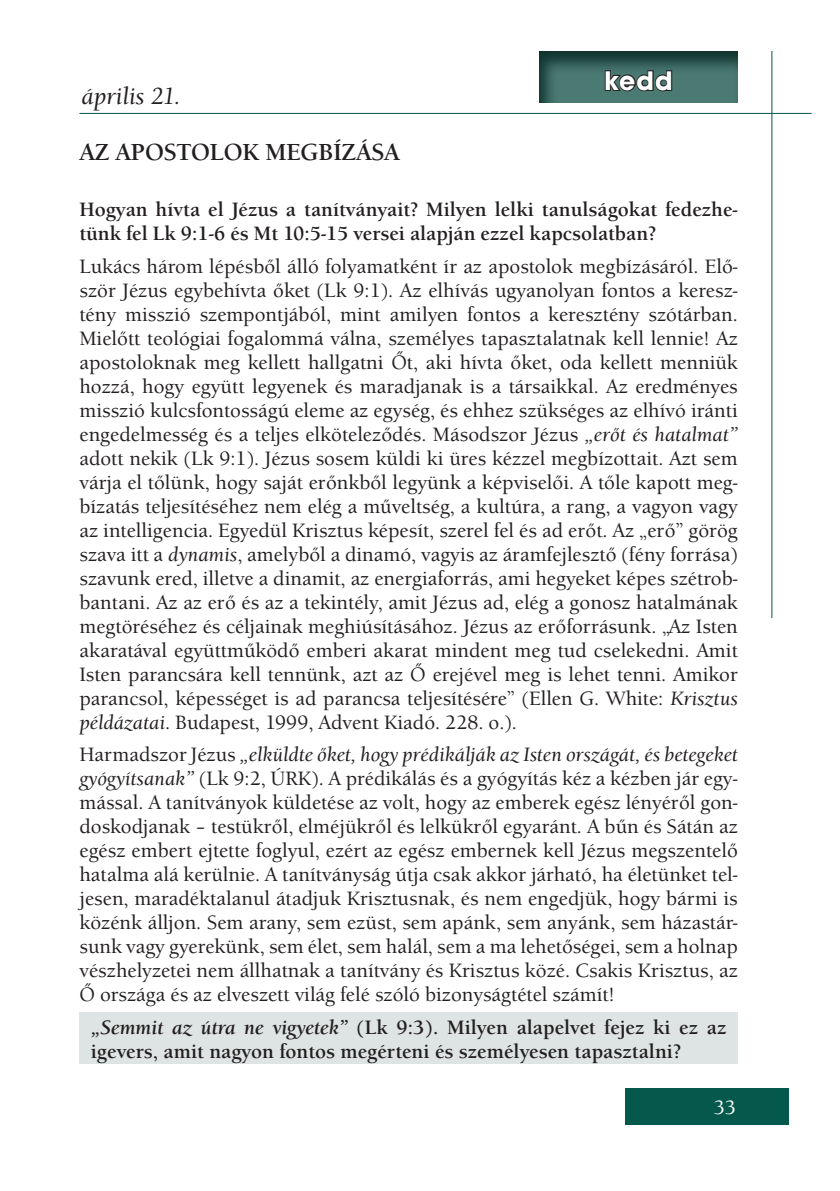
<style>
.page{position:relative;width:840px;height:1191px;background:#fff}
.page>*{position:absolute;margin:0;border:0;box-sizing:border-box;transform-origin:0 0}
.t1{font:700 28px "Avant Gar Got Itc TEE";color:#fff}
.t2{font:700 24px "Berkeley Old Sty Itc TEE";color:#231f20}
.t3{font:italic 500 24px "Berkeley Old Sty Itc TEE";color:#231f20}
.t4{font:500 20px/24px "Berkeley Old Sty Itc TEE";color:#231f20;text-align:justify}
.t5{font:700 20px/24px "Berkeley Old Sty Itc TEE";color:#231f20}
.t6{font:500 20px "Berkeley Old Sty Itc TEE";color:#fff}
.s1{font-style:italic}
</style>
<div class="page">
<div style="left:624px;top:1089px;width:164px;height:36px;background:#05584c"></div>
<hr style="left:79px;top:113px;width:732px;height:1px;background:#05584c">
<hr style="left:771px;top:51px;width:1px;height:567px;background:#05584c">
<div style="left:79px;top:1012px;width:658px;height:51px;background:#dee4e3"></div>
<svg style="left:539px;top:51px;width:199px;height:52px;background:#38645d"></svg>
<svg style="left:603px;top:69px;width:69px;height:24px;background:#39534f"></svg>
<p class="t3" style="left:81px;top:82px;width:100px">április 21.</p>
<p class="t2" style="left:79px;top:138px;width:321px">AZ APOSTOLOK MEGBÍZÁSA</p>
<h1 class="t1" style="left:604px;top:63px;width:70px">kedd</h1>
<p class="t5" style="left:79px;top:198px;width:659px">Hogyan hívta el Jézus a tanítványait? Milyen lelki tanulságokat fedezhe&shy;tünk fel Lk 9:1-6 és Mt 10:5-15 versei alapján ezzel kapcsolatban?</p>
<p class="t4" style="left:79px;top:254px;width:659px">Lukács három lépésből álló folyamatként ír az apostolok megbízásáról. Elő&shy;ször Jézus egybehívta őket (Lk 9:1). Az elhívás ugyanolyan fontos a keresz&shy;tény misszió szempontjából, mint amilyen fontos a keresztény szótárban.<br>Mielőtt teológiai fogalommá válna, személyes tapasztalatnak kell lennie! Az apostoloknak meg kellett hallgatni Őt, aki hívta őket, oda kellett menniük hozzá, hogy együtt legyenek és maradjanak is a társaikkal. Az eredményes misszió kulcsfontosságú eleme az egység, és ehhez szükséges az elhívó iránti engedelmesség és a teljes elköteleződés. Másodszor Jézus <span class="s1">„erőt és hatalmat” </span>adott nekik (Lk 9:1). Jézus sosem küldi ki üres kézzel megbízottait. Azt sem várja el tőlünk, hogy saját erőnkből legyünk a képviselői. A tőle kapott meg&shy;bízatás teljesítéséhez nem elég a műveltség, a kultúra, a rang, a vagyon vagy az intelligencia. Egyedül Krisztus képesít, szerel fel és ad erőt. Az „erő” görög szava itt a <span class="s1">dynamis</span>, amelyből a dinamó, vagyis az áramfejlesztő (fény forrása) szavunk ered, illetve a dinamit, az energiaforrás, ami hegyeket képes szétrob&shy;bantani. Az az erő és az a tekintély, amit Jézus ad, elég a gonosz hatalmának megtöréséhez és céljainak meghiúsításához. Jézus az erőforrásunk. „Az Isten akaratával együttműködő emberi akarat mindent meg tud cselekedni. Amit Isten parancsára kell tennünk, azt az Ő erejével meg is lehet tenni. Amikor parancsol, képességet is ad parancsa teljesítésére” (Ellen G. White: <span class="s1">Krisztus példázatai</span>. Budapest, 1999, Advent Kiadó. 228. o.).</p>
<p class="t4" style="left:79px;top:742px;width:659px">Harmadszor Jézus <span class="s1">„elküldte őket, hogy prédikálják az Isten országát, és betegeket gyógyítsanak”</span> (Lk 9:2, ÚRK). A prédikálás és a gyógyítás kéz a kézben jár egy&shy;mással. A tanítványok küldetése az volt, hogy az emberek egész lényéről gon&shy;doskodjanak – testükről, elméjükről és lelkükről egyaránt. A bűn és Sátán az egész embert ejtette foglyul, ezért az egész embernek kell Jézus megszentelő hatalma alá kerülnie. A tanítványság útja csak akkor járható, ha életünket tel&shy;jesen, maradéktalanul átadjuk Krisztusnak, és nem engedjük, hogy bármi is közénk álljon. Sem arany, sem ezüst, sem apánk, sem anyánk, sem házastár&shy;sunk vagy gyerekünk, sem élet, sem halál, sem a ma lehetőségei, sem a holnap vészhelyzetei nem állhatnak a tanítvány és Krisztus közé. Csakis Krisztus, az Ő országa és az elveszett világ felé szóló bizonyságtétel számít!</p>
<p class="t5" style="left:91px;top:1015px;width:637px"><span class="s1">„Semmit az útra ne vigyetek”</span> (Lk 9:3). Milyen alapelvet fejez ki ez az igevers, amit nagyon fontos megérteni és személyesen tapasztalni?</p>
<p class="t6" style="left:713px;top:1096px;width:24px">33</p>
</div>
